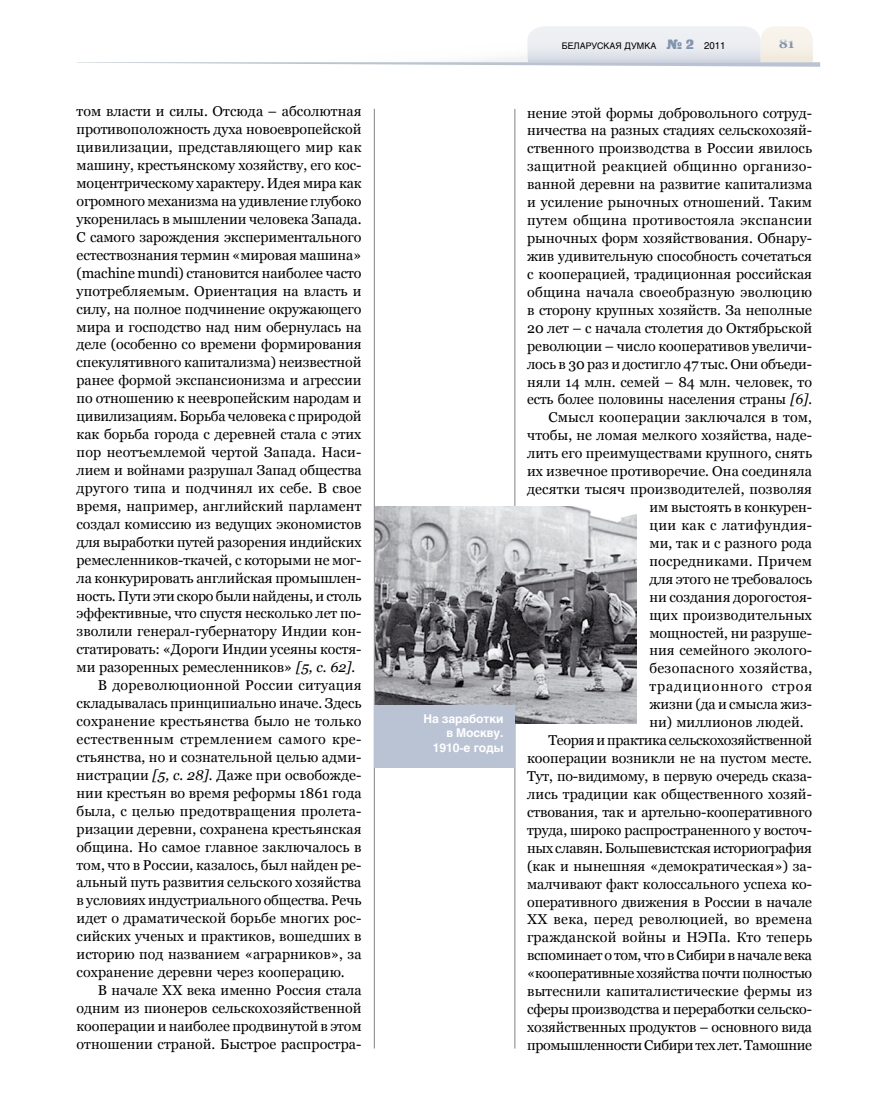
<style>
.page{position:relative;width:872px;height:1106px;background:#fff}
.page>*{position:absolute;margin:0;border:0;box-sizing:border-box;transform-origin:0 0}
.t1{font:14.25px "Georgia";color:#000}
.t2{font:14.25px "Georgia";letter-spacing:-.025em;color:#000}
.t3{font:14.25px "Georgia";letter-spacing:.02em;color:#000}
.t4{font:14.25px "Georgia";letter-spacing:-.02em;color:#000}
.t5{font:14.25px "Georgia";letter-spacing:.03em;color:#000}
.t6{font:14.25px "Georgia";letter-spacing:.025em;color:#000}
.t7{font:14.25px "Georgia";letter-spacing:.065em;color:#000}
.t8{font:700 13.5px "Georgia";color:#8095af}
.t9{font:700 12px/14.4px "Helios";letter-spacing:-.01em;color:#fff;text-align:right}
.t10{font:9px "Helios";color:#000}
.s1{font-style:italic}
.s2{font-family:"Black Grotesk C";font-size:13.5px;color:#8095af}
.s3{font-size:9.75px}
</style>
<div class="page">
<hr style="left:374px;top:109px;width:1px;height:939px;background:#818084">
<hr style="left:514px;top:109px;width:1px;height:939px;background:#818084">
<svg style="left:77px;top:26px;width:743px;height:41px"></svg>
<img style="left:375px;top:507px;width:261px;height:216px">
<div style="left:374px;top:705px;width:140px;height:62px;background:#b9c3d3"></div>
<p class="t1" style="left:77px;top:103px;width:286px">том власти и силы. Отсюда – абсолютная</p>
<p class="t1" style="left:77px;top:121px;width:286px">противоположность духа новоевропейской</p>
<p class="t1" style="left:77px;top:139px;width:286px">цивилизации, представляющего мир как</p>
<p class="t1" style="left:77px;top:157px;width:286px">машину, крестьянскому хозяйству, его кос-</p>
<p class="t1" style="left:77px;top:175px;width:286px">моцентрическому характеру. Идея мира как</p>
<p class="t1" style="left:77px;top:193px;width:286px">огромного механизма на удивление глубоко</p>
<p class="t1" style="left:77px;top:211px;width:286px">укоренилась в мышлении человека Запада.</p>
<p class="t1" style="left:77px;top:229px;width:286px">С самого зарождения экспериментального</p>
<p class="t1" style="left:77px;top:247px;width:286px">естествознания термин «мировая машина»</p>
<p class="t1" style="left:77px;top:265px;width:286px">(machine mundi) становится наиболее часто</p>
<p class="t1" style="left:77px;top:283px;width:286px">употребляемым. Ориентация на власть и</p>
<p class="t1" style="left:77px;top:300px;width:286px">силу, на полное подчинение окружающего</p>
<p class="t1" style="left:77px;top:318px;width:286px">мира и господство над ним обернулась на</p>
<p class="t1" style="left:77px;top:336px;width:286px">деле (особенно со времени формирования</p>
<p class="t1" style="left:77px;top:354px;width:286px">спекулятивного капитализма) неизвестной</p>
<p class="t1" style="left:77px;top:372px;width:286px">ранее формой экспансионизма и агрессии</p>
<p class="t1" style="left:77px;top:390px;width:286px">по отношению к неевропейским народам и</p>
<p class="t1" style="left:77px;top:408px;width:286px">цивилизациям. Борьба человека с природой</p>
<p class="t1" style="left:77px;top:426px;width:286px">как борьба города с деревней стала с этих</p>
<p class="t1" style="left:77px;top:444px;width:286px">пор неотъемлемой чертой Запада. Наси-</p>
<p class="t1" style="left:77px;top:462px;width:286px">лием и войнами разрушал Запад общества</p>
<p class="t1" style="left:77px;top:480px;width:286px">другого типа и подчинял их себе. В свое</p>
<p class="t1" style="left:77px;top:498px;width:286px">время, например, английский парламент</p>
<p class="t1" style="left:77px;top:516px;width:286px">создал комиссию из ведущих экономистов</p>
<p class="t1" style="left:77px;top:533px;width:286px">для выработки путей разорения индийских</p>
<p class="t1" style="left:77px;top:551px;width:286px">ремесленников-ткачей, с которыми не мог-</p>
<p class="t1" style="left:77px;top:569px;width:286px">ла конкурировать английская промышлен-</p>
<p class="t4" style="left:77px;top:587px;width:286px">ность. Пути эти скоро были найдены, и столь</p>
<p class="t1" style="left:77px;top:605px;width:286px">эффективные, что спустя несколько лет по-</p>
<p class="t1" style="left:77px;top:623px;width:286px">зволили генерал-губернатору Индии кон-</p>
<p class="t1" style="left:77px;top:641px;width:286px">статировать: «Дороги Индии усеяны костя-</p>
<p class="t1" style="left:77px;top:659px;width:280px">ми разоренных ремесленников» <span class="s1">[5, с. 62].</span></p>
<p class="t3" style="left:98px;top:677px;width:265px">В дореволюционной России ситуация</p>
<p class="t1" style="left:77px;top:695px;width:286px">складывалась принципиально иначе. Здесь</p>
<p class="t1" style="left:77px;top:713px;width:286px">сохранение крестьянства было не только</p>
<p class="t5" style="left:77px;top:731px;width:286px">естественным стремлением самого кре-</p>
<p class="t1" style="left:77px;top:749px;width:286px">стьянства, но и сознательной целью адми-</p>
<p class="t1" style="left:77px;top:767px;width:286px">нистрации <span class="s1">[5, с. 28].</span> Даже при освобожде-</p>
<p class="t1" style="left:77px;top:784px;width:286px">нии крестьян во время реформы 1861 года</p>
<p class="t1" style="left:77px;top:802px;width:286px">была, с целью предотвращения пролета-</p>
<p class="t1" style="left:77px;top:820px;width:286px">ризации деревни, сохранена крестьянская</p>
<p class="t1" style="left:77px;top:838px;width:286px">община. Но самое главное заключалось в</p>
<p class="t1" style="left:77px;top:856px;width:286px">том, что в России, казалось, был найден ре-</p>
<p class="t1" style="left:77px;top:874px;width:286px">альный путь развития сельского хозяйства</p>
<p class="t1" style="left:77px;top:892px;width:286px">в условиях индустриального общества. Речь</p>
<p class="t1" style="left:77px;top:910px;width:286px">идет о драматической борьбе многих рос-</p>
<p class="t1" style="left:77px;top:928px;width:286px">сийских ученых и практиков, вошедших в</p>
<p class="t1" style="left:77px;top:946px;width:286px">историю под названием «аграрников», за</p>
<p class="t1" style="left:77px;top:964px;width:270px">сохранение деревни через кооперацию.</p>
<p class="t1" style="left:98px;top:982px;width:265px">В начале ХХ века именно Россия стала</p>
<p class="t1" style="left:77px;top:1000px;width:286px">одним из пионеров сельскохозяйственной</p>
<p class="t1" style="left:77px;top:1018px;width:286px">кооперации и наиболее продвинутой в этом</p>
<p class="t1" style="left:77px;top:1035px;width:286px">отношении страной. Быстрое распростра-</p>
<p class="t9" style="left:423px;top:711px;width:82px">На заработки в Москву.<br>1910-е годы</p>
<p class="t10" style="left:562px;top:40px;width:165px">БЕЛАРУСКАЯ ДУМКА <span class="s2">№ 2</span> <span class="s3">2011</span></p>
<p class="t8" style="left:778px;top:36px;width:17px">81</p>
<p class="t1" style="left:527px;top:104px;width:286px">нение этой формы добровольного сотруд-</p>
<p class="t1" style="left:527px;top:122px;width:286px">ничества на разных стадиях сельскохозяй-</p>
<p class="t1" style="left:527px;top:140px;width:286px">ственного производства в России явилось</p>
<p class="t6" style="left:527px;top:158px;width:286px">защитной реакцией общинно организо-</p>
<p class="t1" style="left:527px;top:176px;width:286px">ванной деревни на развитие капитализма</p>
<p class="t1" style="left:527px;top:194px;width:286px">и усиление рыночных отношений. Таким</p>
<p class="t3" style="left:527px;top:212px;width:286px">путем община противостояла экспансии</p>
<p class="t1" style="left:527px;top:230px;width:286px">рыночных форм хозяйствования. Обнару-</p>
<p class="t1" style="left:527px;top:248px;width:286px">жив удивительную способность сочетаться</p>
<p class="t1" style="left:527px;top:266px;width:286px">с кооперацией, традиционная российская</p>
<p class="t1" style="left:527px;top:284px;width:286px">община начала своеобразную эволюцию</p>
<p class="t1" style="left:527px;top:302px;width:286px">в сторону крупных хозяйств. За неполные</p>
<p class="t1" style="left:527px;top:320px;width:286px">20 лет – с начала столетия до Октябрьской</p>
<p class="t1" style="left:527px;top:338px;width:286px">революции – число кооперативов увеличи-</p>
<p class="t1" style="left:527px;top:355px;width:286px">лось в 30 раз и достигло 47 тыс. Они объеди-</p>
<p class="t1" style="left:527px;top:373px;width:286px">няли 14 млн. семей – 84 млн. человек, то</p>
<p class="t1" style="left:527px;top:391px;width:286px">есть более половины населения страны <span class="s1">[6].</span></p>
<p class="t1" style="left:548px;top:409px;width:265px">Смысл кооперации заключался в том,</p>
<p class="t1" style="left:527px;top:427px;width:286px">чтобы, не ломая мелкого хозяйства, наде-</p>
<p class="t1" style="left:527px;top:445px;width:286px">лить его преимуществами крупного, снять</p>
<p class="t1" style="left:527px;top:463px;width:286px">их извечное противоречие. Она соединяла</p>
<p class="t1" style="left:527px;top:481px;width:286px">десятки тысяч производителей, позволяя</p>
<p class="t1" style="left:649px;top:499px;width:164px">им выстоять в конкурен-</p>
<p class="t3" style="left:649px;top:517px;width:164px">ции как с латифундия-</p>
<p class="t1" style="left:649px;top:535px;width:164px">ми, так и с разного рода</p>
<p class="t1" style="left:649px;top:553px;width:164px">посредниками. Причем</p>
<p class="t1" style="left:649px;top:570px;width:164px">для этого не требовалось</p>
<p class="t1" style="left:649px;top:588px;width:164px">ни создания дорогостоя-</p>
<p class="t1" style="left:649px;top:606px;width:164px">щих производительных</p>
<p class="t1" style="left:649px;top:624px;width:164px">мощностей, ни разруше-</p>
<p class="t1" style="left:649px;top:642px;width:164px">ния семейного эколого-</p>
<p class="t3" style="left:649px;top:660px;width:164px">безопасного хозяйства,</p>
<p class="t7" style="left:649px;top:678px;width:164px">традиционного строя</p>
<p class="t1" style="left:649px;top:696px;width:164px">жизни (да и смысла жиз-</p>
<p class="t1" style="left:649px;top:714px;width:156px">ни) миллионов людей.</p>
<p class="t2" style="left:548px;top:732px;width:265px">Теория и практика сельскохозяйственной</p>
<p class="t1" style="left:527px;top:750px;width:286px">кооперации возникли не на пустом месте.</p>
<p class="t1" style="left:527px;top:768px;width:286px">Тут, по-видимому, в первую очередь сказа-</p>
<p class="t1" style="left:527px;top:786px;width:286px">лись традиции как общественного хозяй-</p>
<p class="t1" style="left:527px;top:804px;width:286px">ствования, так и артельно-кооперативного</p>
<p class="t1" style="left:527px;top:821px;width:286px">труда, широко распространенного у восточ-</p>
<p class="t2" style="left:527px;top:839px;width:286px">ных славян. Большевистская историография</p>
<p class="t1" style="left:527px;top:857px;width:286px">(как и нынешняя «демократическая») за-</p>
<p class="t1" style="left:527px;top:875px;width:286px">малчивают факт колоссального успеха ко-</p>
<p class="t1" style="left:527px;top:893px;width:286px">оперативного движения в России в начале</p>
<p class="t3" style="left:527px;top:911px;width:286px">ХХ века, перед революцией, во времена</p>
<p class="t1" style="left:527px;top:929px;width:286px">гражданской войны и НЭПа. Кто теперь</p>
<p class="t2" style="left:527px;top:947px;width:286px">вспоминает о том, что в Сибири в начале века</p>
<p class="t2" style="left:527px;top:965px;width:286px">«кооперативные хозяйства почти полностью</p>
<p class="t1" style="left:527px;top:983px;width:286px">вытеснили капиталистические фермы из</p>
<p class="t1" style="left:527px;top:1001px;width:286px">сферы производства и переработки сельско-</p>
<p class="t1" style="left:527px;top:1019px;width:286px">хозяйственных продуктов – основного вида</p>
<p class="t2" style="left:527px;top:1037px;width:286px">промышленности Сибири тех лет. Тамошние</p>
</div>
